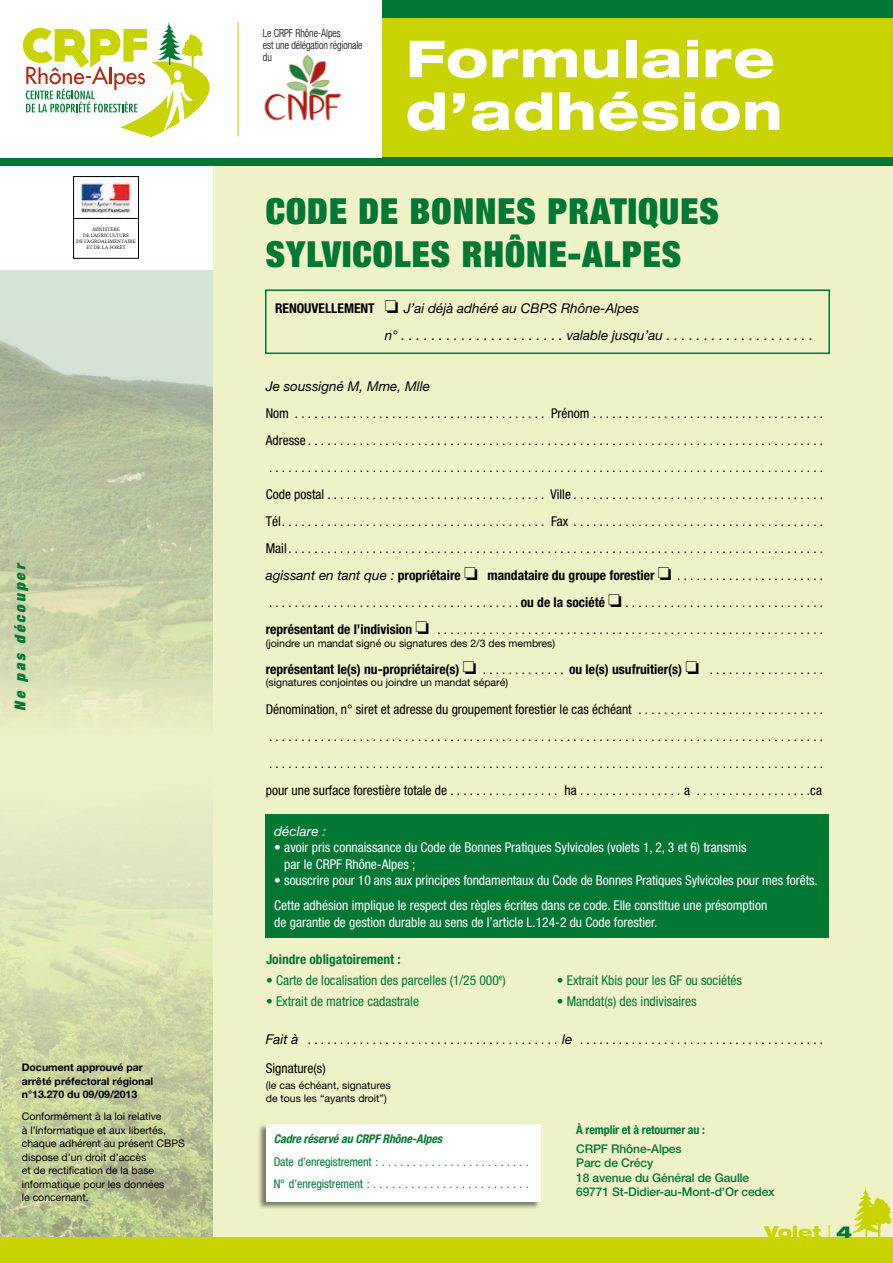
<style>
.page{position:relative;width:893px;height:1263px;background:#eff2c6}
.page>*{position:absolute;margin:0;border:0;box-sizing:border-box;transform-origin:0 0}
.t1{font:800 expanded 51px/52.5px "Helvetica Neue LT";letter-spacing:.03em;color:#fff}
.t2{font:900 expanded 36px/43.2px "Helvetica Neue LT";letter-spacing:.03em;color:#007732}
.t3{font:900 expanded 16.5px "Helvetica Neue";color:#c8d300}
.t4{font:900 expanded 16.5px "Helvetica Neue";color:#007732}
.t5{font:italic 900 expanded 15px "Helvetica Neue LT";color:#007732}
.t6{font:condensed 13.5px/27px "Helvetica Neue";color:#000}
.t7{font:condensed 13.5px/16.5px "Helvetica Neue";color:#fff}
.t8{font:condensed 13.5px "Helvetica Neue";color:#007732}
.t9{font:italic 13.5px/27px "Helvetica Neue";color:#000}
.t10{font:700 condensed 13.5px "Helvetica Neue";color:#000}
.t11{font:700 condensed 13.5px "Helvetica Neue";color:#007732}
.t12{font:italic 13.5px "Helvetica Neue";color:#fff}
.t13{font:condensed 12px/22.5px "Helvetica Neue";letter-spacing:-.01em;color:#007732}
.t14{font:500 12px/14.4px "Helvetica Neue";letter-spacing:-.01em;color:#007732}
.t15{font:700 condensed 12px/18.6px "Helvetica Neue";letter-spacing:-.01em;color:#007732}
.t16{font:300 condensed 11.25px/12px "Helvetica Neue";letter-spacing:-.005em;color:#000;scale:.9 1}
.t17{font:10.5px/13.5px "Helvetica Neue";color:#000}
.t18{font:700 10.5px/13.5px "Helvetica Neue";color:#000}
.t19{font:5.25px/6.3px "Minion Pro";letter-spacing:.005em;color:#000;text-align:center}
.s1{font-weight:700;font-style:normal;font-stretch:condensed}
.s2{font-style:italic;font-stretch:normal}
.s3{font-weight:700}
.s4{font-weight:400}
.s5{font-weight:700;font-style:italic}
.s6{font-weight:500;font-stretch:normal}
</style>
<div class="page">
<img style="left:0;top:828px;width:213px;height:409px">
<img style="left:0;top:270px;width:213px;height:447px">
<div style="left:0;top:0;width:893px;height:157px;background:#c8d300"></div>
<div style="left:0;top:0;width:893px;height:17px;background:#007732"></div>
<div style="left:0;top:1237px;width:893px;height:26px;background:#c8d300"></div>
<svg style="left:851px;top:1187px;width:41px;height:50px"></svg>
<svg style="left:829px;top:1225px;width:1px;height:12px"></svg>
<div style="left:265px;top:289px;width:565px;height:65px;border:2px solid #007732"></div>
<div style="left:266px;top:814px;width:563px;height:124px;background:#007732"></div>
<div style="left:0;top:166px;width:213px;height:104px;background:#fff"></div>
<div style="left:0;top:157px;width:893px;height:9px;background:#007732"></div>
<div style="left:257px;top:1123px;width:284px;height:87px;background:#000;opacity:.5"></div>
<div style="left:266px;top:1123px;width:274px;height:78px;background:#fff"></div>
<img style="left:75px;top:178px;width:62px;height:40px">
<div style="left:73px;top:176px;width:66px;height:83px;border:1px solid #000"></div>
<hr style="left:74px;top:218px;width:65px;height:1px;background:#000">
<div style="left:0;top:0;width:381px;height:157px;background:#fff"></div>
<svg style="left:23px;top:22px;width:187px;height:115px"></svg>
<img style="left:264px;top:55px;width:78px;height:66px">
<hr style="left:237px;top:22px;width:2px;height:114px;background:#c8d300">
<p class="t19" style="left:76px;top:226px;width:61px">MINISTÈRE<br>DE L’AGRICULTURE<br>DE L’AGROALIMENTAIRE<br>ET DE LA FORÊT</p>
<p class="t5" style="left:11px;top:711px;width:149px;rotate:-90deg">Ne pas découper</p>
<p class="t18" style="left:22px;top:1060px;width:133px">Document approuvé par arrêté préfectoral régional n°13.270 du 09/09/2013</p>
<p class="t17" style="left:22px;top:1110px;width:165px">Conformément à la loi relative<br>à l’informatique et aux libertés, chaque adhérent au présent CBPS dispose d’un droit d’accès<br>et de rectification de la base informatique pour les données<br>le concernant.</p>
<p class="t16" style="left:263px;top:27px;width:112px">Le CRPF Rhône-Alpes<br>est une délégation régionale du</p>
<p class="t1" style="left:406px;top:31px;width:378px">Formulaire d’adhésion</p>
<p class="t2" style="left:266px;top:189px;width:455px">CODE DE BONNES PRATIQUES<br>SYLVICOLES RHÔNE-ALPES</p>
<p class="t9" style="left:385px;top:295px;width:430px;text-indent:-110px"><span class="s1">RENOUVELLEMENT</span> □ J’ai déjà adhéré au CBPS Rhône-Alpes<br>n° . . . . . . . . . . . . . . . . . . . . . . valable jusqu’au . . . . . . . . . . . . . . . . . . . .</p>
<p class="t6" style="left:266px;top:373px;width:557px"><span class="s2">Je soussigné M, Mme, Mlle<br></span>Nom . . . . . . . . . . . . . . . . . . . . . . . . . . . . . . . . . . . . . . . Prénom . . . . . . . . . . . . . . . . . . . . . . . . . . . . . . . . . . .<br>Adresse ..................................... .......................................... ......................................................................................<br>Code postal.................................. Ville . . . . . . . . . . . . . . . . . . . . . . . . . . . . . . . . . . . . . .<br>Tél . . . . . . . . . . . . . . . . . . . . . . . . . . . . . . . . . . . . . . . . . Fax . . . . . . . . . . . . . . . . . . . . . . . . . . . . . . . . . . . . . .<br>Mail ........................................ .......................................... <span class="s2">agissant en tant que :</span> <span class="s3">propriétaire</span> □ <span class="s3">mandataire du groupe forestier</span> □ . . . . . . . . . . . . . . . . . . . . . . .......................................<span class="s3">ou de la société</span>□ . . . . . . . . . . . . . . . . . . . . . . . . . . . . . . <span class="s3">représentant de l’indivision</span> □ . . . . . . . . . . . . . . . . . . . . . . . . . . . . . . . . . . . . . . . . . . . . . . . . . . . . . . . . . . .</p>
<p class="t10" style="left:266px;top:661px;width:552px">représentant le(s) nu-propriétaire(s) □ <span class="s4">. . . . . . . . . . . .</span> ou le(s) usufruitier(s) □ <span class="s4">. . . . . . . . . . . . . . . . .</span></p>
<p class="t6" style="left:266px;top:695px;width:558px">Dénomination, n° siret et adresse du groupement forestier le cas échéant . . . . . . . . . . . . . . . . . . . . . . . . . . . . ...................................................................................... ...................................................................................... pour une surface forestière totale de . . . . . . . . . . . . . . . . . ha . . . . . . . . . . . . . . . . a . . . . . . . . . . . . . . . . . .ca</p>
<p class="t17" style="left:266px;top:636px;width:291px">(joindre un mandat signé ou signatures des 2/3 des membres)</p>
<p class="t17" style="left:266px;top:675px;width:244px">(signatures conjointes ou joindre un mandat séparé)</p>
<p class="t12" style="left:274px;top:823px;width:53px">déclare :</p>
<p class="t7" style="left:284px;top:839px;width:464px;text-indent:-10px">• avoir pris connaissance du Code de Bonnes Pratiques Sylvicoles (volets 1, 2, 3 et 6) transmis par le CRPF Rhône-Alpes ;</p>
<p class="t7" style="left:274px;top:868px;width:543px;line-height:25px">• souscrire pour 10 ans aux principes fondamentaux du Code de Bonnes Pratiques Sylvicoles pour mes forêts.<br>Cette adhésion implique le respect des règles écrites dans ce code. Elle constitue une présomption</p>
<p class="t7" style="left:274px;top:914px;width:383px">de garantie de gestion durable au sens de l’article L.124-2 du Code forestier.</p>
<p class="t11" style="left:266px;top:951px;width:136px">Joindre obligatoirement :</p>
<p class="t8" style="left:266px;top:972px;width:241px">• Carte de localisation des parcelles (1/25 000<sup>e</sup>)</p>
<p class="t8" style="left:266px;top:993px;width:155px">• Extrait de matrice cadastrale</p>
<p class="t8" style="left:557px;top:972px;width:187px">• Extrait Kbis pour les GF ou sociétés</p>
<p class="t8" style="left:557px;top:993px;width:141px">• Mandat(s) des indivisaires</p>
<p class="t6" style="left:266px;top:1025px;width:552px;line-height:28.5px"><span class="s2">Fait à</span> . . . . . . . . . . . . . . . . . . . . . . . . . . . . . . . . . . . . . . <span class="s2">le</span> . . . . . . . . . . . . . . . . . . . . . . . . . . . . . . . . . . . . .<br>Signature(s)</p>
<p class="t17" style="left:266px;top:1078px;width:126px">(le cas échéant, signatures de tous les “ayants droit”)</p>
<p class="t13" style="left:274px;top:1128px;width:255px"><span class="s5">Cadre réservé au CRPF Rhône-Alpes<br></span>Date d’enregistrement : ........................<br>N° d’enregistrement : .........................</p>
<p class="t15" style="left:576px;top:1120px;width:130px">À remplir et à retourner au :<br><span class="s6">CRPF Rhône-Alpes</span></p>
<p class="t14" style="left:576px;top:1156px;width:200px">Parc de Crécy<br>18 avenue du Général de Gaulle<br>69771 St-Didier-au-Mont-d’Or cedex</p>
<p class="t3" style="left:765px;top:1221px;width:58px">Volet</p>
<p class="t4" style="left:836px;top:1221px;width:17px">4</p>
</div>
